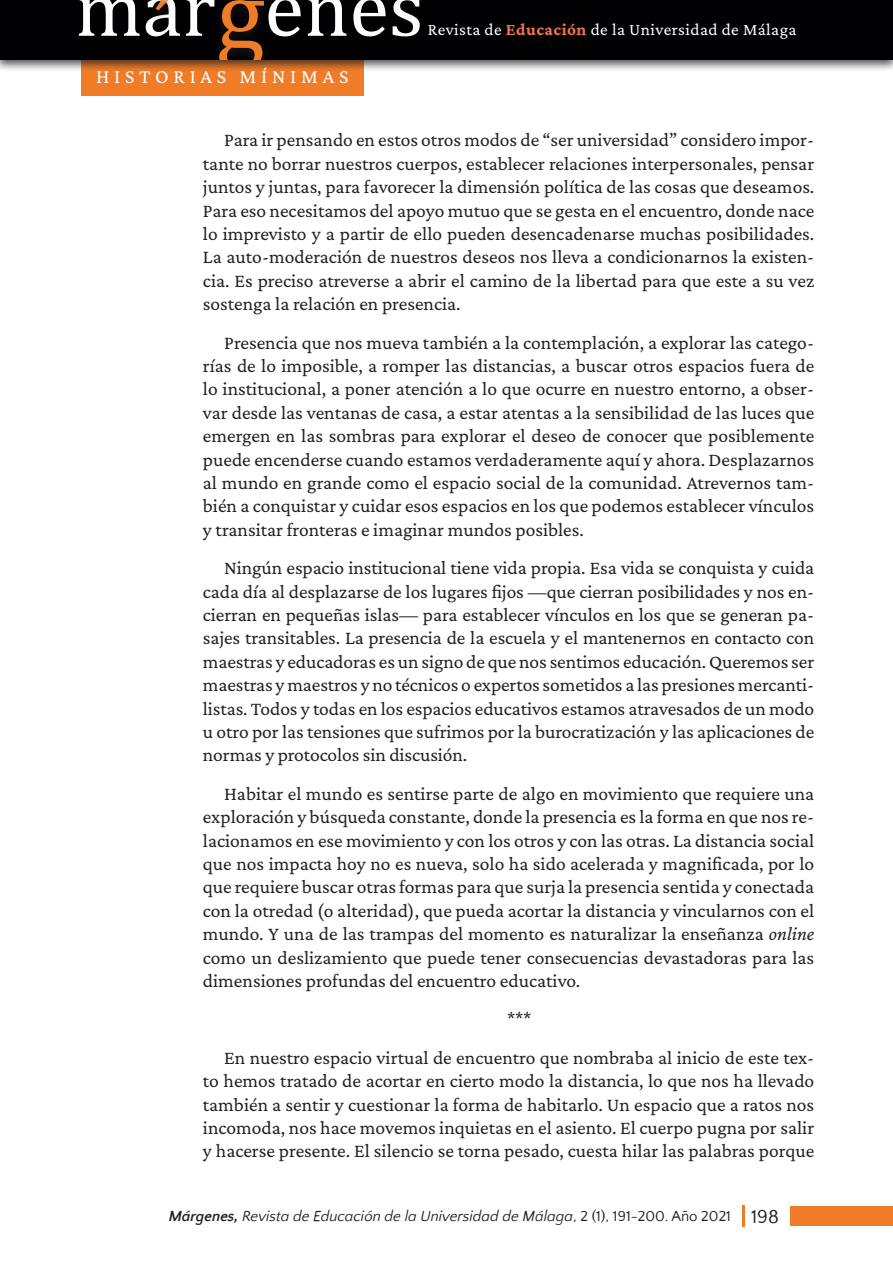
<style>
.page{position:relative;width:893px;height:1263px;background:#fff}
.page>*{position:absolute;margin:0;border:0;box-sizing:border-box;transform-origin:0 0}
.t1{font:20.25px "Crimson Pro";letter-spacing:.24em;color:#fff}
.t2{font:19.5px/23.4px "Crimson Pro";color:#231f20;text-align:justify}
.t3{font:17.25px "Crimson Pro";letter-spacing:.025em;color:#fff}
.t4{font:italic 15px "Quattrocento Sans";color:#231f20}
.s1{font-weight:700;color:#f37549}
.s2{font-style:italic}
.s3{font-weight:700}
.s4{font-style:normal}
.s5{font-style:normal;font-size:19.5px}
</style>
<div class="page">
<div style="left:81px;top:55px;width:283px;height:41px;background:#f07c28"></div>
<div style="left:0;top:0;width:893px;height:72px;background:#231f20;opacity:.75"></div>
<div style="left:0;top:0;width:893px;height:60px;background:#000003"></div>
<svg style="left:78px;top:0;width:62px;height:36px"></svg>
<svg style="left:307px;top:0;width:39px;height:36px"></svg>
<svg style="left:353px;top:0;width:33px;height:36px"></svg>
<svg style="left:393px;top:0;width:27px;height:36px"></svg>
<svg style="left:146px;top:0;width:155px;height:59px"></svg>
<div style="left:791px;top:1206px;width:102px;height:20px;background:#f07c28"></div>
<hr style="left:742px;top:1205px;width:3px;height:22px;background:#f07c28">
<p class="t1" style="left:96px;top:63px;width:254px">HISTORIAS MÍNIMAS</p>
<p class="t3" style="left:428px;top:18px;width:370px">Revista de <span class="s1">Educación</span> de la Universidad de Málaga</p>
<p class="t2" style="left:203px;top:128px;width:613px;text-indent:21px">Para ir pensando en estos otros modos de “ser universidad” considero impor&shy;tante no borrar nuestros cuerpos, establecer relaciones interpersonales, pensar juntos y juntas, para favorecer la dimensión política de las cosas que deseamos.<br>Para eso necesitamos del apoyo mutuo que se gesta en el encuentro, donde nace lo imprevisto y a partir de ello pueden desencadenarse muchas posibilidades.<br>La auto-moderación de nuestros deseos nos lleva a condicionarnos la existen&shy;cia. Es preciso atreverse a abrir el camino de la libertad para que este a su vez sostenga la relación en presencia.</p>
<p class="t2" style="left:203px;top:330px;width:613px;text-indent:21px">Presencia que nos mueva también a la contemplación, a explorar las catego&shy;rías de lo imposible, a romper las distancias, a buscar otros espacios fuera de lo institucional, a poner atención a lo que ocurre en nuestro entorno, a obser&shy;var desde las ventanas de casa, a estar atentas a la sensibilidad de las luces que emergen en las sombras para explorar el deseo de conocer que posiblemente puede encenderse cuando estamos verdaderamente aquí y ahora. Desplazarnos al mundo en grande como el espacio social de la comunidad. Atrevernos tam&shy;bién a conquistar y cuidar esos espacios en los que podemos establecer vínculos y transitar fronteras e imaginar mundos posibles.</p>
<p class="t2" style="left:203px;top:556px;width:613px;text-indent:21px">Ningún espacio institucional tiene vida propia. Esa vida se conquista y cuida cada día al desplazarse de los lugares fijos —que cierran posibilidades y nos en&shy;cierran en pequeñas islas— para establecer vínculos en los que se generan pa&shy;sajes transitables. La presencia de la escuela y el mantenernos en contacto con maestras y educadoras es un signo de que nos sentimos educación. Queremos ser maestras y maestros y no técnicos o expertos sometidos a las presiones mercanti&shy;listas. Todos y todas en los espacios educativos estamos atravesados de un modo u otro por las tensiones que sufrimos por la burocratización y las aplicaciones de normas y protocolos sin discusión.</p>
<p class="t2" style="left:203px;top:781px;width:613px;text-indent:21px">Habitar el mundo es sentirse parte de algo en movimiento que requiere una exploración y búsqueda constante, donde la presencia es la forma en que nos re&shy;lacionamos en ese movimiento y con los otros y con las otras. La distancia social que nos impacta hoy no es nueva, solo ha sido acelerada y magnificada, por lo que requiere buscar otras formas para que surja la presencia sentida y conectada con la otredad (o alteridad), que pueda acortar la distancia y vincularnos con el mundo. Y una de las trampas del momento es naturalizar la enseñanza <span class="s2">online </span>como un deslizamiento que puede tener consecuencias devastadoras para las dimensiones profundas del encuentro educativo.</p>
<p class="t2" style="left:224px;top:999px;width:592px;line-height:38.4px;text-align:center">***<br>En nuestro espacio virtual de encuentro que nombraba al inicio de este tex-</p>
<p class="t2" style="left:203px;top:1069px;width:613px">to hemos tratado de acortar en cierto modo la distancia, lo que nos ha llevado también a sentir y cuestionar la forma de habitarlo. Un espacio que a ratos nos incomoda, nos hace movemos inquietas en el asiento. El cuerpo pugna por salir y hacerse presente. El silencio se torna pesado, cuesta hilar las palabras porque</p>
<p class="t4" style="left:169px;top:1208px;width:612px"><span class="s3">Márgenes,</span> Revista de Educación de la Universidad de Málaga<span class="s4">, 2 (1), 191-200. Año 2021</span> <span class="s5">198</span></p>
</div>
